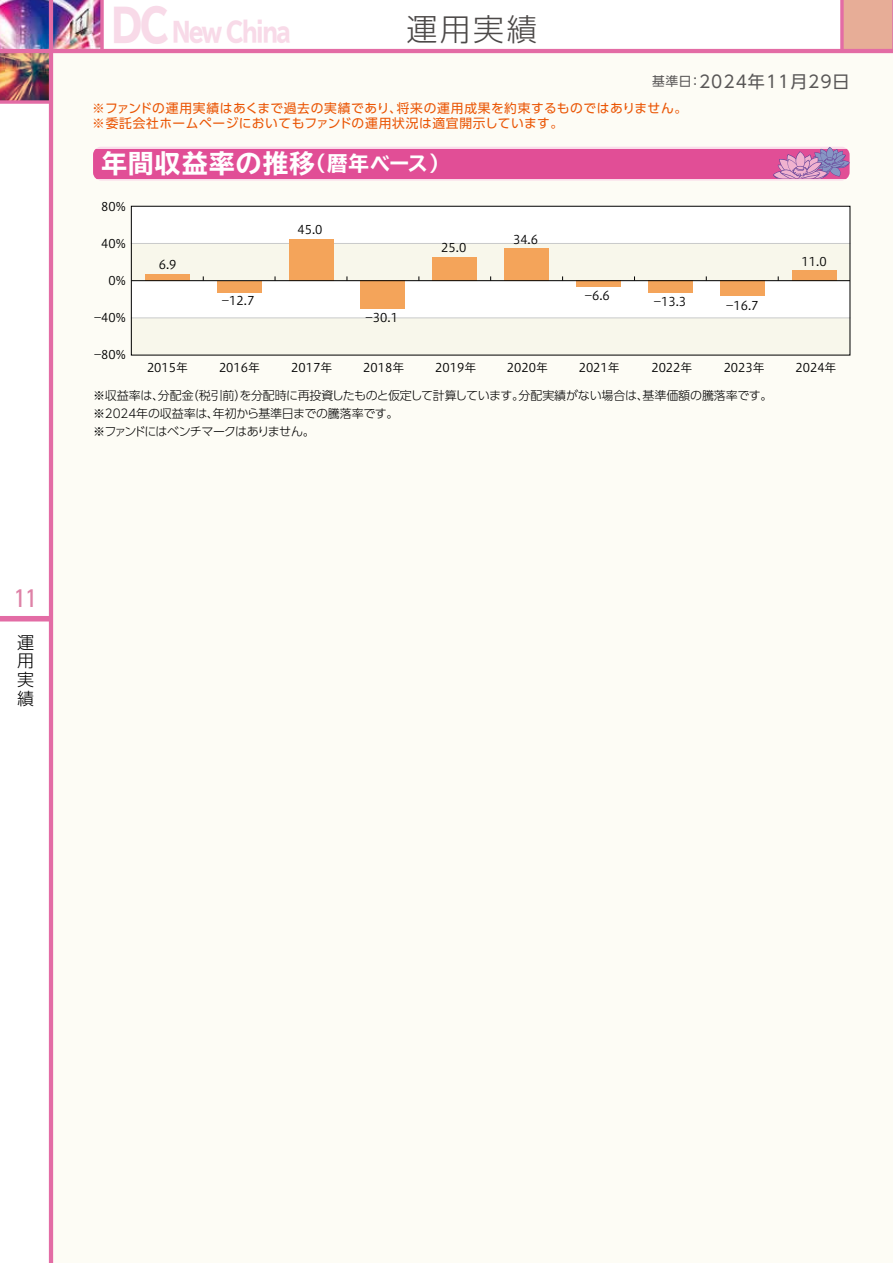
<style>
.page{position:relative;width:893px;height:1263px;background:#fff}
.page>*{position:absolute;margin:0;border:0;box-sizing:border-box;transform-origin:0 0}
.t1{font:300 30.9px "UD Shin Go Pro";color:#4c4948}
.t2{font:800 27px "TBUD Go Std";letter-spacing:-.1em;color:#f8dae8;scale:.8 1}
.t3{font:700 expanded 25.5px "TBUD Go Std";letter-spacing:.05em;color:#fff}
.t4{font:condensed 25.5px "Univers";color:#de82a7}
.t5{font:16.95px "UD Shin Go Pro";letter-spacing:.06em;color:#595757}
.t6{font:300 16.95px/18.8px "UD Shin Go Pro";color:#000;text-align:justify}
.t7{font:12.75px/14.9px "UD Shin Go Pro";letter-spacing:.045em;color:#ea5504}
.t8{font:12px "Hiragino UD Sans Std W3";color:#000}
.t9{font:300 12px/18px "UD Shin Go Pro";letter-spacing:-.03em;color:#000}
.s1{font-size:45px}
.s2{font-size:12.75px}
.s3{font-size:20.4px}
</style>
<div class="page">
<div style="left:842px;top:0;width:51px;height:51px;background:#e7ad97"></div>
<img style="left:0;top:0;width:100px;height:49px">
<img style="left:0;top:53px;width:49px;height:47px">
<svg style="left:840px;top:0;width:4px;height:49px"></svg>
<div style="left:51px;top:51px;width:842px;height:1212px;background:#fdfcf5"></div>
<div style="left:0;top:616px;width:51px;height:5px;background:#e36ca5"></div>
<hr style="left:49px;top:0;width:4px;height:1263px;background:#e36ca5">
<hr style="left:0;top:49px;width:893px;height:4px;background:#e36ca5">
<svg style="left:0;top:100px;width:49px;height:4px"></svg>
<svg style="left:100px;top:0;width:4px;height:49px"></svg>
<div style="left:131px;top:206px;width:719px;height:37px;background:#fff"></div>
<div style="left:131px;top:318px;width:719px;height:37px;background:#f8f7eb"></div>
<div style="left:131px;top:281px;width:719px;height:37px;background:#fff"></div>
<div style="left:131px;top:243px;width:719px;height:38px;background:#f8f7eb"></div>
<hr style="left:131px;top:243px;width:719px;height:1px;background:#c9caca">
<hr style="left:131px;top:317px;width:719px;height:1px;background:#c9caca">
<svg style="left:93px;top:147px;width:756px;height:34px;background:#e163a2"></svg>
<div style="left:792px;top:270px;width:44px;height:11px;background:#f4a45a"></div>
<div style="left:720px;top:281px;width:44px;height:15px;background:#f4a45a"></div>
<div style="left:648px;top:281px;width:44px;height:12px;background:#f4a45a"></div>
<div style="left:576px;top:281px;width:45px;height:6px;background:#f4a45a"></div>
<div style="left:504px;top:249px;width:45px;height:32px;background:#f4a45a"></div>
<div style="left:433px;top:257px;width:44px;height:24px;background:#f4a45a"></div>
<div style="left:361px;top:281px;width:44px;height:28px;background:#f4a45a"></div>
<div style="left:289px;top:239px;width:44px;height:42px;background:#f4a45a"></div>
<div style="left:217px;top:281px;width:44px;height:11px;background:#f4a45a"></div>
<div style="left:145px;top:274px;width:44px;height:7px;background:#f4a45a"></div>
<hr style="left:131px;top:280px;width:719px;height:1px;background:#000">
<h2 class="t2" style="left:111px;top:17px;width:227px"><span class="s1">DC</span> New China</h2>
<h1 class="t1" style="left:407px;top:4px;width:132px">運用実績</h1>
<h3 class="t5" style="left:652px;top:68px;width:199px"><span class="s2">基準日：</span>2024年11月29日</h3>
<p class="t7" style="left:92px;top:101px;width:597px">※ファンドの運用実績はあくまで過去の実績であり、将来の運用成果を約束するものではありません。※委託会社ホームページにおいてもファンドの運用状況は適宜開示しています。</p>
<h3 class="t3" style="left:102px;top:149px;width:349px">年間収益率の推移<span class="s3">（暦年ベース）</span></h3>
<p class="t8" style="left:101px;top:197px;width:26px">80%</p>
<p class="t8" style="left:101px;top:234px;width:26px">40%</p>
<p class="t8" style="left:109px;top:271px;width:19px">0%</p>
<p class="t8" style="left:94px;top:309px;width:34px">-40%</p>
<p class="t8" style="left:94px;top:346px;width:34px">-80%</p>
<p class="t8" style="left:159px;top:256px;width:19px">6.9</p>
<p class="t8" style="left:222px;top:292px;width:34px">-12.7</p>
<p class="t8" style="left:297px;top:220px;width:27px">45.0</p>
<p class="t8" style="left:366px;top:309px;width:34px">-30.1</p>
<p class="t8" style="left:441px;top:238px;width:27px">25.0</p>
<p class="t8" style="left:513px;top:230px;width:27px">34.6</p>
<p class="t8" style="left:585px;top:286px;width:27px">-6.6</p>
<p class="t8" style="left:654px;top:292px;width:34px">-13.3</p>
<p class="t8" style="left:726px;top:297px;width:34px">-16.7</p>
<p class="t8" style="left:801px;top:253px;width:27px">11.0</p>
<p class="t8" style="left:147px;top:358px;width:43px">2015年</p>
<p class="t8" style="left:219px;top:358px;width:43px">2016年</p>
<p class="t8" style="left:291px;top:358px;width:43px">2017年</p>
<p class="t8" style="left:363px;top:358px;width:43px">2018年</p>
<p class="t8" style="left:435px;top:358px;width:43px">2019年</p>
<p class="t8" style="left:507px;top:358px;width:43px">2020年</p>
<p class="t8" style="left:579px;top:358px;width:43px">2021年</p>
<p class="t8" style="left:651px;top:358px;width:43px">2022年</p>
<p class="t8" style="left:724px;top:358px;width:43px">2023年</p>
<p class="t8" style="left:795px;top:358px;width:43px">2024年</p>
<p class="t9" style="left:93px;top:386px;width:681px">※収益率は、分配金（税引前）を分配時に再投資したものと仮定して計算しています。分配実績がない場合は、基準価額の騰落率です。※2024年の収益率は、年初から基準日までの騰落率です。<br>※ファンドにはベンチマークはありません。</p>
<h3 class="t4" style="left:14px;top:582px;width:24px">11</h3>
<h3 class="t6" style="left:17px;top:632px;width:18px">運用実績</h3>
</div>
